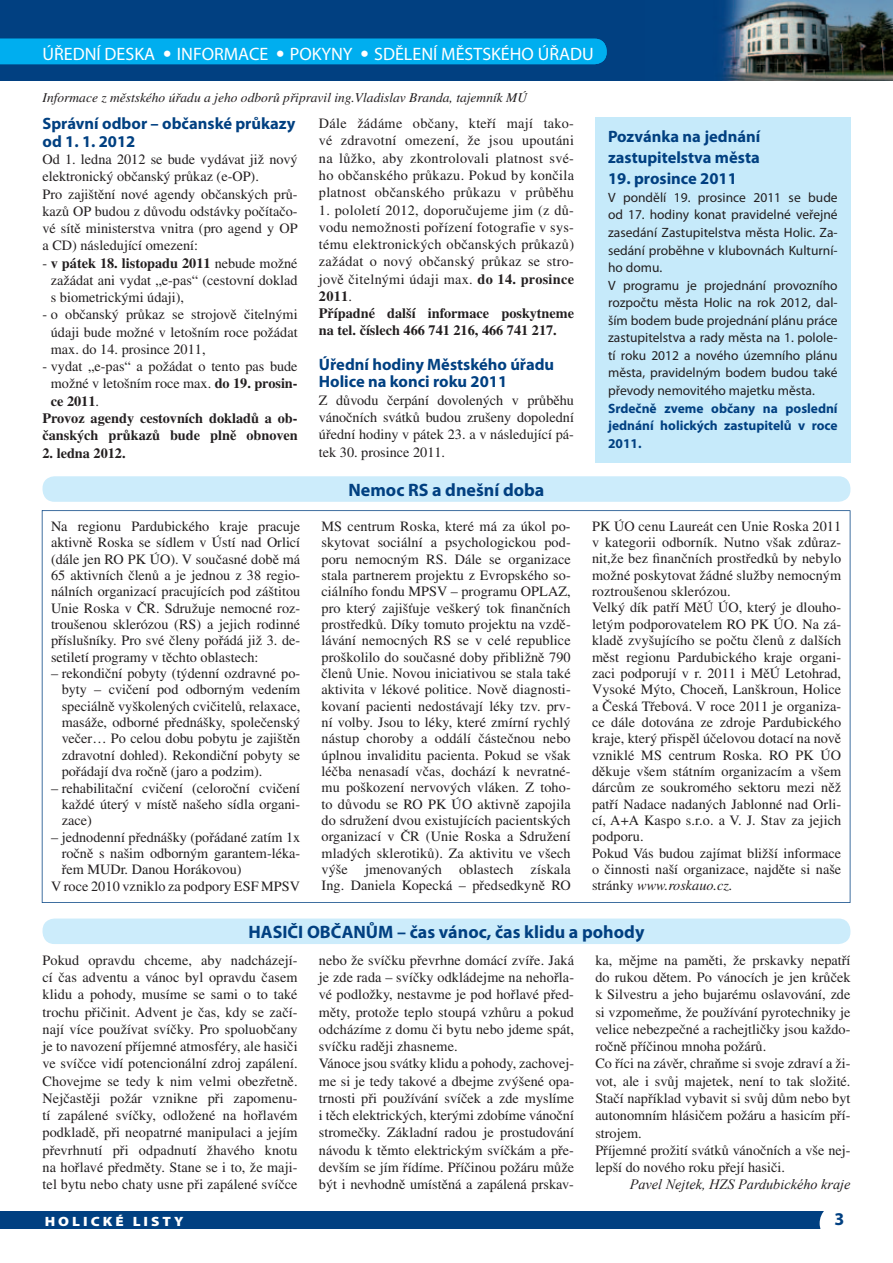
<style>
.page{position:relative;width:893px;height:1263px;background:#fff}
.page>*{position:absolute;margin:0;border:0;box-sizing:border-box;transform-origin:0 0}
.t1{font:700 18px "Myriad Pro";color:#014081}
.t2{font:18px "Myriad Pro";color:#fff}
.t3{font:700 16.5px/17.5px "Myriad Pro";color:#014081}
.t4{font:14.25px/16.4px "Times CE";color:#231f20;text-align:justify}
.t5{font:14.25px/17.2px "Times CE";letter-spacing:.02em;color:#231f20}
.t6{font:700 14.25px "Times CE";color:#231f20}
.t7{font:italic 14.25px "Times New Roman";color:#231f20}
.t8{font:13.5px/17.5px "Myriad Pro";color:#231f20}
.t9{font:italic 13.5px "Times CE";color:#231f20}
.t10{font:700 13.5px/17.5px "Myriad Pro";color:#014081;text-align:justify}
.t11{font:900 13.5px "Myriad Pro";letter-spacing:.2em;color:#fff;scale:1.11 1}
.s1{font-family:"Frutiger CE";font-weight:300}
.s2{font-weight:700}
.s3{font-weight:400}
.s4{font-style:italic}
</style>
<div class="page">
<div style="left:0;top:0;width:893px;height:81px;background:#014081"></div>
<div style="left:0;top:1212px;width:843px;height:17px;background:#014081"></div>
<div style="left:820px;top:1203px;width:39px;height:40px;background:#fff;border-radius:50%"></div>
<div style="left:0;top:39px;width:607px;height:25px;background:#00aeef"></div>
<div style="left:43px;top:918px;width:807px;height:26px;background:#ccecfb;border-radius:12px"></div>
<div style="left:43px;top:476px;width:807px;height:26px;background:#ccecfb;border-radius:12px"></div>
<svg style="left:42px;top:510px;width:808px;height:393px"></svg>
<div style="left:595px;top:117px;width:255px;height:345px;background:#c6eafa"></div>
<img style="left:722px;top:0;width:171px;height:81px">
<p class="t2" style="left:43px;top:43px;width:553px">ÚŘEDNÍ DESKA <span class="s1">•</span> INFORMACE <span class="s1">•</span> POKYNY <span class="s1">•</span> SDĚLENÍ MĚSTSKÉHO ÚŘADU</p>
<p class="t9" style="left:43px;top:90px;width:486px">Informace z městského úřadu a jeho odborů připravil ing.Vladislav Branda, tajemník MÚ</p>
<p class="t3" style="left:43px;top:114px;width:254px">Správní odbor – občanské průkazy od 1. 1. 2012</p>
<p class="t4" style="left:43px;top:150px;width:257px;line-height:17.2px;text-align:left">Od 1. ledna 2012 se bude vydávat již nový elektronický občanský průkaz (e-OP).<br>Pro zajištění nové agendy občanských prů&shy;kazů OP budou z důvodu odstávky počítačo&shy;vé sítě ministerstva vnitra (pro agend y OP a CD) následující omezení:</p>
<p class="t4" style="left:51px;top:254px;width:248px;line-height:17.2px;text-indent:-8px">- <span class="s2">v pátek 18. listopadu 2011</span> nebude možné zažádat ani vydat „e-pas“ (cestovní doklad s biometrickými údaji),</p>
<p class="t4" style="left:51px;top:306px;width:248px;line-height:17.2px;text-indent:-8px">- o občanský průkaz se strojově čitelnými údaji bude možné v letošním roce požádat max. do 14. prosince 2011,</p>
<p class="t4" style="left:43px;top:358px;width:257px">- vydat „e-pas“ a požádat o tento pas bude</p>
<p class="t4" style="left:51px;top:375px;width:248px">možné v letošním roce max. <span class="s2">do 19. prosin-</span></p>
<p class="t6" style="left:51px;top:393px;width:50px">ce 2011<span class="s3">.</span></p>
<p class="t6" style="left:43px;top:410px;width:257px">Provoz agendy cestovních dokladů a ob-</p>
<p class="t6" style="left:43px;top:427px;width:257px">čanských průkazů bude plně obnoven</p>
<p class="t6" style="left:43px;top:444px;width:85px">2. ledna 2012.</p>
<p class="t4" style="left:319px;top:115px;width:257px;line-height:17.2px">Dále žádáme občany, kteří mají tako&shy;vé zdravotní omezení, že jsou upoutáni na lůžko, aby zkontrolovali platnost své&shy;ho občanského průkazu. Pokud by končila platnost občanského průkazu v průběhu</p>
<p class="t5" style="left:319px;top:201px;width:257px">1. pololetí 2012, doporučujeme jim (z dů&shy;vodu nemožnosti pořízení fotografie v sys&shy;tému elektronických občanských průkazů) zažádat o nový občanský průkaz se stro&shy;jově čitelnými údaji max. <span class="s2">do 14. prosince 2011</span>.<br><span class="s2">Případné další informace poskytneme na tel. číslech 466 741 216, 466 741 217.</span></p>
<p class="t3" style="left:319px;top:355px;width:237px">Úřední hodiny Městského úřadu<br>Holice na konci roku 2011</p>
<p class="t4" style="left:319px;top:391px;width:257px;line-height:17.2px">Z důvodu čerpání dovolených v průběhu vánočních svátků budou zrušeny dopolední úřední hodiny v pátek 23. a v následující pá&shy;tek 30. prosince 2011.</p>
<p class="t1" style="left:349px;top:478px;width:197px">Nemoc RS a dnešní doba</p>
<p class="t3" style="left:608px;top:125px;width:154px;line-height:21.1px">Pozvánka na jednání zastupitelstva města</p>
<p class="t3" style="left:608px;top:169px;width:130px">19. prosince 2011</p>
<p class="t8" style="left:608px;top:188px;width:231px">V pondělí 19. prosince 2011 se bude od 17. hodiny konat pravidelné veřejné zasedání Zastupitelstva města Holic. Za&shy;sedání proběhne v klubovnách Kulturní&shy;ho domu.<br>V programu je projednání provozního rozpočtu města Holic na rok 2012, dal&shy;ším bodem bude projednání plánu práce zastupitelstva a rady města na 1. polole&shy;tí roku 2012 a nového územního plánu města, pravidelným bodem budou také převody nemovitého majetku města.</p>
<p class="t10" style="left:608px;top:399px;width:231px">Srdečně zveme občany na poslední jednání holických zastupitelů v roce 2011.</p>
<p class="t4" style="left:51px;top:518px;width:251px">Na regionu Pardubického kraje pracuje aktivně Roska se sídlem v Ústí nad Orlicí (dále jen RO PK ÚO). V současné době má 65 aktivních členů a je jednou z 38 regio&shy;nálních organizací pracujících pod záštitou Unie Roska v ČR. Sdružuje nemocné roz&shy;troušenou sklerózou (RS) a jejich rodinné příslušníky. Pro své členy pořádá již 3. de&shy;setiletí programy v těchto oblastech:</p>
<p class="t4" style="left:62px;top:665px;width:240px;text-indent:-11px">– rekondiční pobyty (týdenní ozdravné po&shy;byty – cvičení pod odborným vedením speciálně vyškolených cvičitelů, relaxace, masáže, odborné přednášky, společenský večer… Po celou dobu pobytu je zajištěn zdravotní dohled). Rekondiční pobyty se pořádají dva ročně (jaro a podzim).</p>
<p class="t4" style="left:62px;top:779px;width:240px;text-indent:-11px">– rehabilitační cvičení (celoroční cvičení každé úterý v místě našeho sídla organi&shy;zace)</p>
<p class="t4" style="left:51px;top:828px;width:251px">– jednodenní přednášky (pořádané zatím 1x</p>
<p class="t4" style="left:62px;top:845px;width:240px">ročně s našim odborným garantem-léka-</p>
<p class="t4" style="left:62px;top:861px;width:181px">řem MUDr. Danou Horákovou)</p>
<p class="t4" style="left:51px;top:877px;width:251px">V roce 2010 vzniklo za podpory ESF MPSV</p>
<p class="t4" style="left:321px;top:518px;width:251px">MS centrum Roska, které má za úkol po&shy;skytovat sociální a psychologickou pod&shy;poru nemocným RS. Dále se organizace stala partnerem projektu z Evropského so&shy;ciálního fondu MPSV – programu OPLAZ, pro který zajišťuje veškerý tok finančních prostředků. Díky tomuto projektu na vzdě&shy;lávání nemocných RS se v celé republice proškolilo do současné doby přibližně 790 členů Unie. Novou iniciativou se stala také aktivita v lékové politice. Nově diagnosti&shy;kovaní pacienti nedostávají léky tzv. prv&shy;ní volby. Jsou to léky, které zmírní rychlý nástup choroby a oddálí částečnou nebo úplnou invaliditu pacienta. Pokud se však léčba nenasadí včas, dochází k nevratné&shy;mu poškození nervových vláken. Z toho&shy;to důvodu se RO PK ÚO aktivně zapojila do sdružení dvou existujících pacientských organizací v ČR (Unie Roska a Sdružení mladých sklerotiků). Za aktivitu ve všech výše jmenovaných oblastech získala Ing. Daniela Kopecká – předsedkyně RO</p>
<p class="t4" style="left:592px;top:518px;width:251px;text-align:left">PK ÚO cenu Laureát cen Unie Roska 2011 v kategorii odborník. Nutno však zdůraz&shy;nit,že bez finančních prostředků by nebylo možné poskytovat žádné služby nemocným roztroušenou sklerózou.<br>Velký dík patří MěÚ ÚO, který je dlouho&shy;letým podporovatelem RO PK ÚO. Na zá&shy;kladě zvyšujícího se počtu členů z dalších měst regionu Pardubického kraje organi&shy;zaci podporují v r. 2011 i MěÚ Letohrad, Vysoké Mýto, Choceň, Lanškroun, Holice a Česká Třebová. V roce 2011 je organiza&shy;ce dále dotována ze zdroje Pardubického kraje, který přispěl účelovou dotací na nově vzniklé MS centrum Roska. RO PK ÚO děkuje všem státním organizacím a všem dárcům ze soukromého sektoru mezi něž patří Nadace nadaných Jablonné nad Orli&shy;cí, A+A Kaspo s.r.o. a V. J. Stav za jejich podporu.<br>Pokud Vás budou zajímat bližší informace o činnosti naší organizace, najděte si naše stránky <span class="s4">www.roskauo.cz.</span></p>
<p class="t1" style="left:249px;top:920px;width:397px">HASIČI OBČANŮM – čas vánoc, čas klidu a pohody</p>
<p class="t4" style="left:43px;top:951px;width:257px;line-height:17.2px">Pokud opravdu chceme, aby nadcházejí&shy;cí čas adventu a vánoc byl opravdu časem klidu a pohody, musíme se sami o to také trochu přičinit. Advent je čas, kdy se začí&shy;nají více používat svíčky. Pro spoluobčany je to navození příjemné atmosféry, ale hasiči ve svíčce vidí potencionální zdroj zapálení.<br>Chovejme se tedy k nim velmi obezřetně.<br>Nejčastěji požár vznikne při zapomenu&shy;tí zapálené svíčky, odložené na hořlavém podkladě, při neopatrné manipulaci a jejím převrhnutí při odpadnutí žhavého knotu na hořlavé předměty. Stane se i to, že maji&shy;tel bytu nebo chaty usne při zapálené svíčce</p>
<p class="t4" style="left:319px;top:951px;width:257px;line-height:17.2px;text-align:left">nebo že svíčku převrhne domácí zvíře. Jaká je zde rada – svíčky odkládejme na nehořla&shy;vé podložky, nestavme je pod hořlavé před&shy;měty, protože teplo stoupá vzhůru a pokud odcházíme z domu či bytu nebo jdeme spát, svíčku raději zhasneme.<br>Vánoce jsou svátky klidu a pohody, zachovej&shy;me si je tedy takové a dbejme zvýšené opa&shy;trnosti při používání svíček a zde myslíme i těch elektrických, kterými zdobíme vánoční stromečky. Základní radou je prostudování návodu k těmto elektrickým svíčkám a pře&shy;devším se jím řídíme. Příčinou požáru může být i nevhodně umístěná a zapálená prskav-</p>
<p class="t4" style="left:595px;top:951px;width:257px;line-height:17.2px;text-align:left">ka, mějme na paměti, že prskavky nepatří do rukou dětem. Po vánocích je jen krůček k Silvestru a jeho bujarému oslavování, zde si vzpomeňme, že používání pyrotechniky je velice nebezpečné a rachejtličky jsou každo&shy;ročně příčinou mnoha požárů.<br>Co říci na závěr, chraňme si svoje zdraví a ži&shy;vot, ale i svůj majetek, není to tak složité.<br>Stačí například vybavit si svůj dům nebo byt autonomním hlásičem požáru a hasicím pří&shy;strojem.<br>Příjemné prožití svátků vánočních a vše nej&shy;lepší do nového roku přejí hasiči.</p>
<p class="t7" style="left:630px;top:1175px;width:222px">Pavel Nejtek, HZS Pardubického kraje</p>
<p class="t11" style="left:45px;top:1212px;width:127px">HOLICKÉ LISTY</p>
</div>
